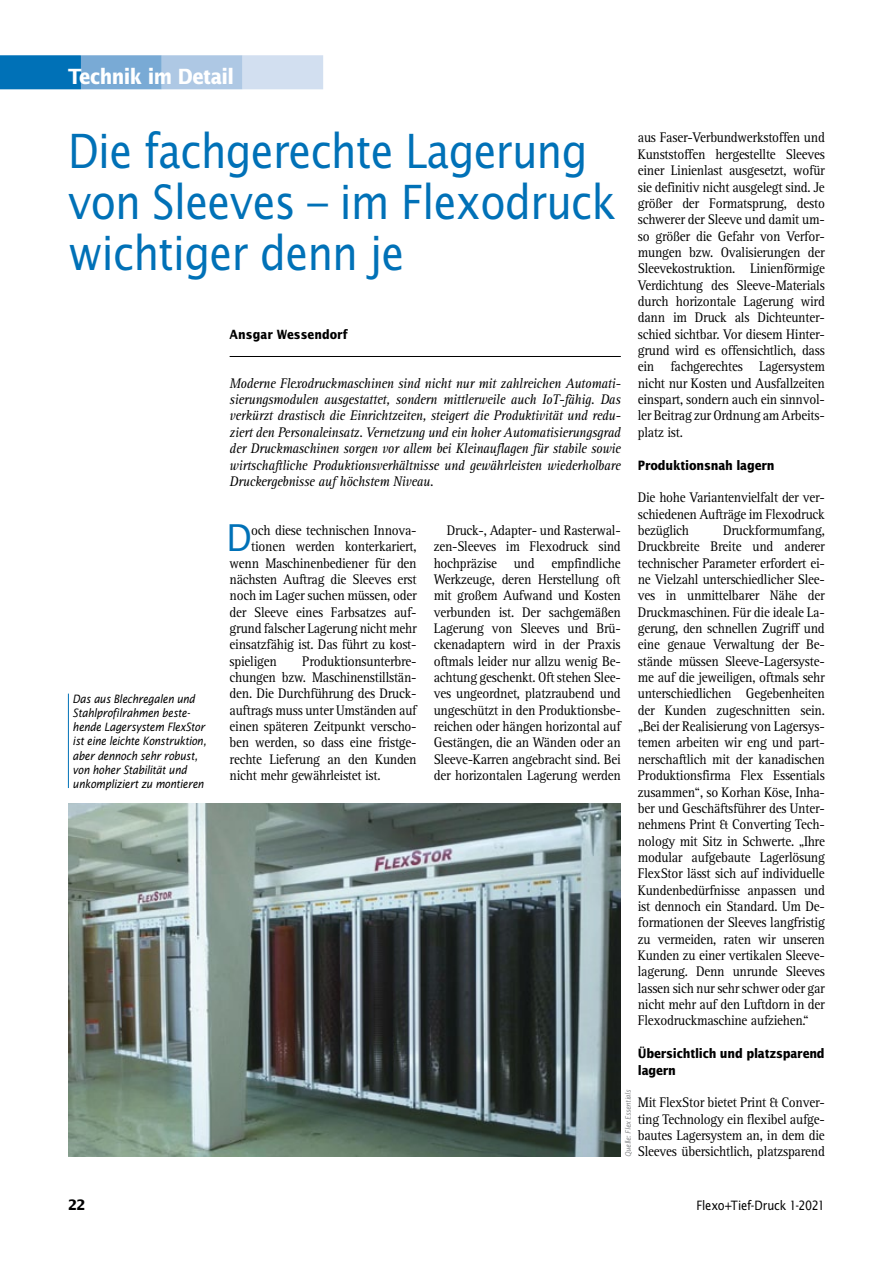
<style>
.page{position:relative;width:893px;height:1263px;background:#fff}
.page>*{position:absolute;margin:0;border:0;box-sizing:border-box;transform-origin:0 0}
._02_Head_gross{font:47.25px/51px "Lucida Sans Std";letter-spacing:-.015em;color:#0071b7;scale:.87 1}
._04_Lauf_Initial{font:37.05px "Lucida Sans Std";color:#0071b7;scale:.92 1}
._00_Rubrik{font:700 21px "Lucida Sans Std";letter-spacing:-.035em;color:#fff;scale:.87 1}
._04_Lauf{font:14.4px/16.4px "Rotis Serif Std";letter-spacing:-.02em;color:#000;text-align:justify;scale:.92 1}
._04_Lauf_Einzug{font:14.4px/16.4px "Rotis Serif Std";letter-spacing:-.02em;color:#000;text-align:justify;scale:.92 1}
._04_Lauf_Initial-2{font:14.4px/16.4px "Rotis Serif Std";letter-spacing:-.02em;color:#000;text-align:justify;scale:.92 1}
._03_Motto{font:italic 14.4px/16.4px "Rotis Serif Std";letter-spacing:-.02em;color:#000;text-align:justify;scale:.92 1}
._00_Fusszeile{font:700 14.4px "Lucida Sans Std";color:#000;scale:.92 1}
._05_Zwiti{font:700 12.9px/16.4px "Lucida Sans Std";letter-spacing:-.015em;color:#000;scale:.87 1}
._00_Fusszeile-2{font:12.9px "Lucida Sans Std";letter-spacing:-.015em;color:#000;scale:.87 1}
._00_Autorenzeile{font:700 12.75px "Lucida Sans Std";color:#000;scale:.87 1}
._07_BU{font:italic 11.55px/14.2px "Lucida Sans Std";letter-spacing:-.015em;color:#000;scale:.87 1}
._00_Credit{font:italic 7.5px "Lucida Sans Std";letter-spacing:-.02em;color:#86888a;scale:.87 1}
</style>
<div class="page">
<div style="left:0;top:55px;width:81px;height:34px;background:#0071b7"></div>
<div style="left:242px;top:55px;width:81px;height:34px;background:#d2dff0;border:2px solid #d2dff0"></div>
<div style="left:162px;top:55px;width:80px;height:34px;background:#aec8e4;border:2px solid #aec8e4"></div>
<div style="left:81px;top:55px;width:81px;height:34px;background:#79aad5;border:2px solid #79aad5"></div>
<hr style="left:230px;top:356px;width:391px;height:1px;background:#000">
<hr style="left:68px;top:694px;width:1px;height:94px;background:#0071b7">
<img style="left:68px;top:804px;width:553px;height:352px">
<p class="_00_Rubrik" style="left:68px;top:65px;width:192px">Technik im Detail</p>
<p class="_02_Head_gross" style="left:68px;top:127px;width:631px">Die fachgerechte Lagerung von Sleeves – im Flexodruck wichtiger denn je</p>
<p class="_04_Lauf_Einzug" style="left:638px;top:130px;width:205px">aus Faser-Verbundwerkstoffen und Kunststoffen hergestellte Sleeves einer Linienlast ausgesetzt, wofür sie definitiv nicht ausgelegt sind. Je größer der Formatsprung, desto schwerer der Sleeve und damit um&shy;so größer die Gefahr von Verfor&shy;mungen bzw. Ovalisierungen der Sleevekostruktion. Linienförmige Verdichtung des Sleeve-Materials durch horizontale Lagerung wird dann im Druck als Dichteunter&shy;schied sichtbar. Vor diesem Hinter&shy;grund wird es offensichtlich, dass ein fachgerechtes Lagersystem nicht nur Kosten und Ausfallzeiten einspart, sondern auch ein sinnvol&shy;ler Beitrag zur Ordnung am Arbeits&shy;platz ist.</p>
<p class="_05_Zwiti" style="left:638px;top:457px;width:159px">Produktionsnah lagern</p>
<p class="_04_Lauf" style="left:638px;top:489px;width:205px">Die hohe Variantenvielfalt der ver&shy;schiedenen Aufträge im Flexodruck bezüglich</p>
<p class="_00_Autorenzeile" style="left:230px;top:327px;width:138px">Ansgar Wessendorf</p>
<p class="_03_Motto" style="left:230px;top:375px;width:427px">Moderne Flexodruckmaschinen sind nicht nur mit zahlreichen Automati&shy;sierungsmodulen ausgestattet, sondern mittlerweile auch IoT-fähig. Das verkürzt drastisch die Einrichtzeiten, steigert die Produktivität und redu&shy;ziert den Personaleinsatz. Vernetzung und ein hoher Automatisierungsgrad der Druckmaschinen sorgen vor allem bei Kleinauflagen für stabile sowie wirtschaftliche Produktionsverhältnisse und gewährleisten wiederholbare Druckergebnisse auf höchstem Niveau.</p>
<p class="_04_Lauf_Initial" style="left:226px;top:517px;width:29px">D</p>
<p class="_04_Lauf_Initial-2" style="left:251px;top:522px;width:181px">och diese technischen Innova-</p>
<p class="_04_Lauf_Einzug" style="left:434px;top:522px;width:205px;text-indent:13px">Druck-, Adapter- und Rasterwal&shy;zen-Sleeves im Flexodruck sind hochpräzise und empfindliche Werkzeuge, deren Herstellung oft mit großem Aufwand und Kosten verbunden ist. Der sachgemäßen Lagerung von Sleeves und Brü&shy;ckenadaptern wird in der Praxis oftmals leider nur allzu wenig Be&shy;achtung geschenkt. Oft stehen Slee&shy;ves ungeordnet, platzraubend und ungeschützt in den Produktionsbe&shy;reichen oder hängen horizontal auf Gestängen, die an Wänden oder an Sleeve-Karren angebracht sind. Bei der horizontalen Lagerung werden</p>
<p class="_04_Lauf" style="left:638px;top:522px;width:205px;text-indent:85px">Druckformumfang, Druckbreite Breite und anderer technischer Parameter erfordert ei&shy;ne Vielzahl unterschiedlicher Slee&shy;ves in unmittelbarer Nähe der Druckmaschinen. Für die ideale La&shy;gerung, den schnellen Zugriff und eine genaue Verwaltung der Be&shy;stände müssen Sleeve-Lagersyste&shy;me auf die jeweiligen, oftmals sehr unterschiedlichen Gegebenheiten der Kunden zugeschnitten sein. „Bei der Realisierung von Lagersys&shy;temen arbeiten wir eng und part&shy;nerschaftlich mit der kanadischen Produktionsfirma Flex Essentials zusammen“, so Korhan Köse, Inha&shy;ber und Geschäftsführer des Unter&shy;nehmens Print &amp; Converting Tech&shy;nology mit Sitz in Schwerte. „Ihre modular aufgebaute Lagerlösung FlexStor lässt sich auf individuelle Kundenbedürfnisse anpassen und ist dennoch ein Standard. Um De&shy;formationen der Sleeves langfristig zu vermeiden, raten wir unseren Kunden zu einer vertikalen Sleeve&shy;lagerung. Denn unrunde Sleeves lassen sich nur sehr schwer oder gar nicht mehr auf den Luftdorn in der Flexodruckmaschine aufziehen.“</p>
<p class="_05_Zwiti" style="left:638px;top:1046px;width:216px">Übersichtlich und platzsparend lagern</p>
<p class="_04_Lauf" style="left:638px;top:1094px;width:205px">Mit FlexStor bietet Print &amp; Conver&shy;ting Technology ein flexibel aufge&shy;bautes Lagersystem an, in dem die Sleeves übersichtlich, platzsparend</p>
<p class="_04_Lauf_Initial-2" style="left:251px;top:538px;width:181px">tionen werden konterkariert,</p>
<p class="_04_Lauf_Initial-2" style="left:230px;top:555px;width:205px">wenn Maschinenbediener für den</p>
<p class="_04_Lauf_Initial-2" style="left:230px;top:571px;width:205px">nächsten Auftrag die Sleeves erst</p>
<p class="_04_Lauf_Initial-2" style="left:230px;top:587px;width:205px">noch im Lager suchen müssen, oder</p>
<p class="_04_Lauf_Initial-2" style="left:230px;top:604px;width:205px">der Sleeve eines Farbsatzes auf-</p>
<p class="_04_Lauf_Initial-2" style="left:230px;top:620px;width:205px">grund falscher Lagerung nicht mehr</p>
<p class="_04_Lauf_Initial-2" style="left:230px;top:637px;width:205px">einsatzfähig ist. Das führt zu kost-</p>
<p class="_04_Lauf_Initial-2" style="left:230px;top:653px;width:53px">spieligen</p>
<p class="_04_Lauf_Initial-2" style="left:230px;top:653px;width:205px;text-indent:73px">Produktionsunterbre&shy;chungen bzw. Maschinenstillstän&shy;den. Die Durchführung des Druck&shy;auftrags muss unter Umständen auf einen späteren Zeitpunkt verscho&shy;ben werden, so dass eine fristge&shy;rechte Lieferung an den Kunden nicht mehr gewährleistet ist.</p>
<p class="_07_BU" style="left:73px;top:691px;width:155px">Das aus Blechregalen und<br>Stahlprofilrahmen beste&shy;hende Lagersystem FlexStor ist eine leichte Konstruktion, aber dennoch sehr robust, von hoher Stabilität und unkompliziert zu montieren</p>
<p class="_00_Credit" style="left:624px;top:1157px;width:79px;rotate:-90deg">Quelle: Flex Essentials</p>
<p class="_00_Fusszeile" style="left:68px;top:1197px;width:21px">22</p>
<p class="_00_Fusszeile-2" style="left:696px;top:1198px;width:149px">Flexo+Tief-Druck 1-2021</p>
</div>
